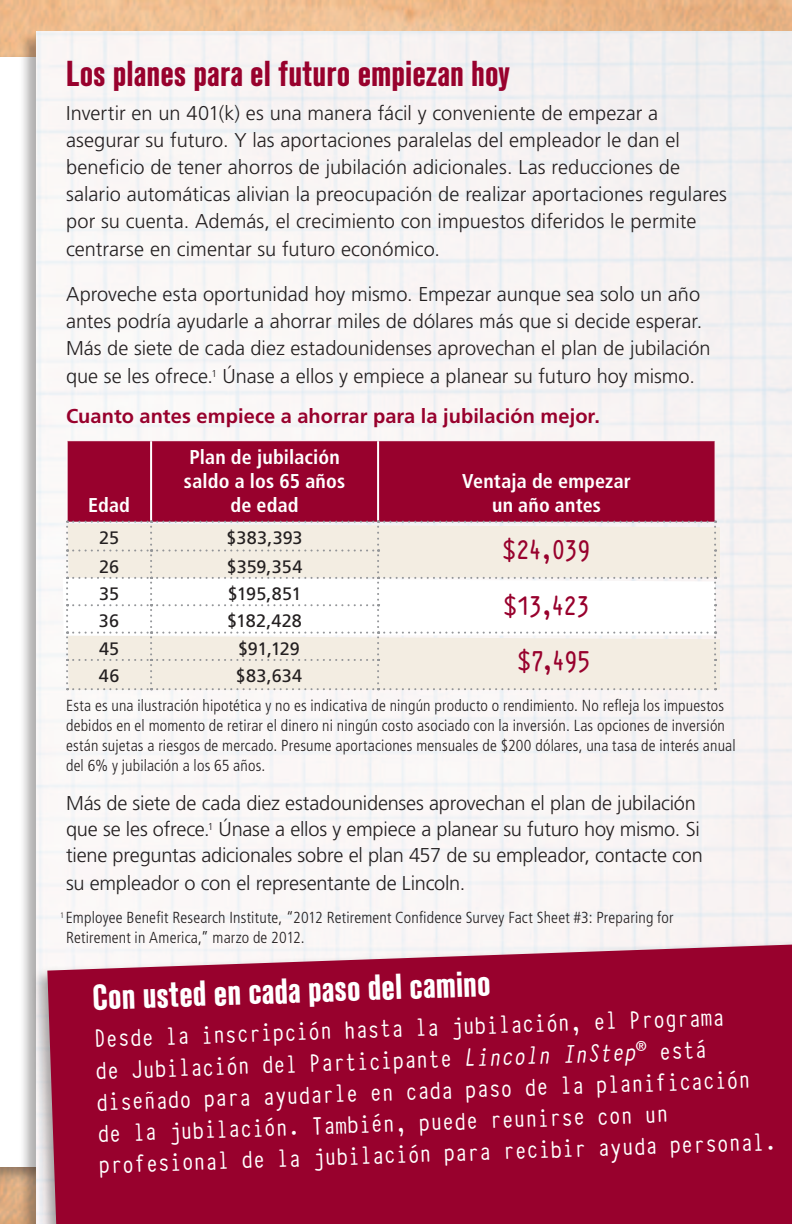
<style>
.page{position:relative;width:792px;height:1224px;background:#fff}
.page>*{position:absolute;margin:0;border:0;box-sizing:border-box;transform-origin:0 0}
.t1{font:700 condensed 36px "Standard CT";color:#98012d}
.t2{font:700 condensed 36px "Standard CT";color:#fff}
.t3{font:700 30px "Typewriter Condensed";letter-spacing:-.035em;color:#98012d}
.t4{font:28px/31.6px "Typewriter Condensed";color:#fff}
.t5{font:300 20px/27.2px "Frutiger LT Std";color:#231f20}
.t6{font:700 condensed 20px/24px "Frutiger LT Std";letter-spacing:.01em;color:#fff;text-align:center}
.t7{font:700 20px "Frutiger LT Std";letter-spacing:.005em;color:#98012d}
.t8{font:18px "Frutiger LT Std";letter-spacing:.005em;color:#231f20}
.t9{font:300 condensed 16px/20px "Frutiger LT Std";letter-spacing:.01em;color:#231f20}
.s1{font-style:italic}
</style>
<div class="page">
<div style="left:19px;top:31px;width:773px;height:1193px;background:#231f20;opacity:.35"></div>
<img style="left:36px;top:32px;width:756px;height:907px">
<div style="left:31px;top:939px;width:761px;height:285px;background:#231f20;opacity:.4"></div>
<div style="left:47px;top:945px;width:745px;height:279px;background:#98012d"></div>
<div style="left:68px;top:441px;width:647px;height:80px;background:#98012d"></div>
<hr style="left:378px;top:440px;width:338px;height:1px;background:#fff">
<hr style="left:715px;top:441px;width:1px;height:80px;background:#fff">
<hr style="left:67px;top:440px;width:84px;height:1px;background:#fff">
<hr style="left:67px;top:441px;width:1px;height:80px;background:#fff">
<hr style="left:151px;top:440px;width:227px;height:1px;background:#fff">
<hr style="left:150px;top:441px;width:2px;height:80px;background:#fff">
<hr style="left:377px;top:441px;width:2px;height:80px;background:#fff">
<svg style="left:63px;top:521px;width:657px;height:169px"></svg>
<h1 class="t1" style="left:66px;top:54px;width:445px">Los planes para el futuro empiezan hoy</h1>
<p class="t5" style="left:66px;top:99px;width:662px">Invertir en un 401(k) es una manera fácil y conveniente de empezar a asegurar su futuro. Y las aportaciones paralelas del empleador le dan el beneficio de tener ahorros de jubilación adicionales. Las reducciones de salario automáticas alivian la preocupación de realizar aportaciones regulares por su cuenta. Además, el crecimiento con impuestos diferidos le permite centrarse en cimentar su futuro económico.</p>
<p class="t5" style="left:66px;top:280px;width:646px">Aproveche esta oportunidad hoy mismo. Empezar aunque sea solo un año antes podría ayudarle a ahorrar miles de dólares más que si decide esperar.<br>Más de siete de cada diez estadounidenses aprovechan el plan de jubilación que se les ofrece.<sup>1</sup> Únase a ellos y empiece a planear su futuro hoy mismo.</p>
<p class="t7" style="left:66px;top:404px;width:535px">Cuanto antes empiece a ahorrar para la jubilación mejor.</p>
<p class="t6" style="left:88px;top:493px;width:43px">Edad</p>
<p class="t6" style="left:184px;top:445px;width:163px">Plan de jubilación saldo a los 65 años de edad</p>
<p class="t6" style="left:462px;top:469px;width:170px">Ventaja de empezar un año antes</p>
<p class="t8" style="left:99px;top:527px;width:21px">25</p>
<p class="t8" style="left:227px;top:527px;width:78px">$383,393</p>
<h2 class="t3" style="left:503px;top:528px;width:89px">$24,039</h2>
<p class="t8" style="left:99px;top:556px;width:21px">26</p>
<p class="t8" style="left:227px;top:556px;width:77px">$359,354</p>
<p class="t8" style="left:99px;top:583px;width:22px">35</p>
<p class="t8" style="left:228px;top:583px;width:75px">$195,851</p>
<h2 class="t3" style="left:504px;top:584px;width:88px">$13,423</h2>
<p class="t8" style="left:99px;top:611px;width:22px">36</p>
<p class="t8" style="left:227px;top:611px;width:76px">$182,428</p>
<p class="t8" style="left:99px;top:638px;width:22px">45</p>
<p class="t8" style="left:238px;top:638px;width:63px">$91,129</p>
<h2 class="t3" style="left:517px;top:639px;width:75px">$7,495</h2>
<p class="t8" style="left:99px;top:665px;width:22px">46</p>
<p class="t8" style="left:236px;top:665px;width:68px">$83,634</p>
<p class="t9" style="left:66px;top:696px;width:671px">Esta es una ilustración hipotética y no es indicativa de ningún producto o rendimiento. No refleja los impuestos debidos en el momento de retirar el dinero ni ningún costo asociado con la inversión. Las opciones de inversión están sujetas a riesgos de mercado. Presume aportaciones mensuales de $200 dólares, una tasa de interés anual del 6% y jubilación a los 65 años.</p>
<p class="t5" style="left:66px;top:791px;width:638px;line-height:26px">Más de siete de cada diez estadounidenses aprovechan el plan de jubilación que se les ofrece.<sup>1</sup> Únase a ellos y empiece a planear su futuro hoy mismo. Si tiene preguntas adicionales sobre el plan 457 de su empleador, contacte con</p>
<p class="t5" style="left:66px;top:870px;width:401px">su empleador o con el representante de Lincoln.</p>
<p class="t9" style="left:66px;top:908px;width:609px;text-indent:-6px"><sup>1</sup> Employee Benefit Research Institute, “2012 Retirement Confidence Survey Fact Sheet #3: Preparing for<br>Retirement in America,” marzo de 2012.</p>
<h1 class="t2" style="left:92px;top:977px;width:400px;rotate:-2deg">Con usted en cada paso del camino</h1>
<p class="t4" style="left:93px;top:1021px;width:681px;rotate:-2deg">Desde la inscripción hasta la jubilación, el Programa<br>de Jubilación del Participante <span class="s1">Lincoln InStep</span><sup>®</sup> está diseñado para ayudarle en cada paso de la planificación de la jubilación. También, puede reunirse con un profesional de la jubilación para recibir ayuda personal.</p>
</div>
